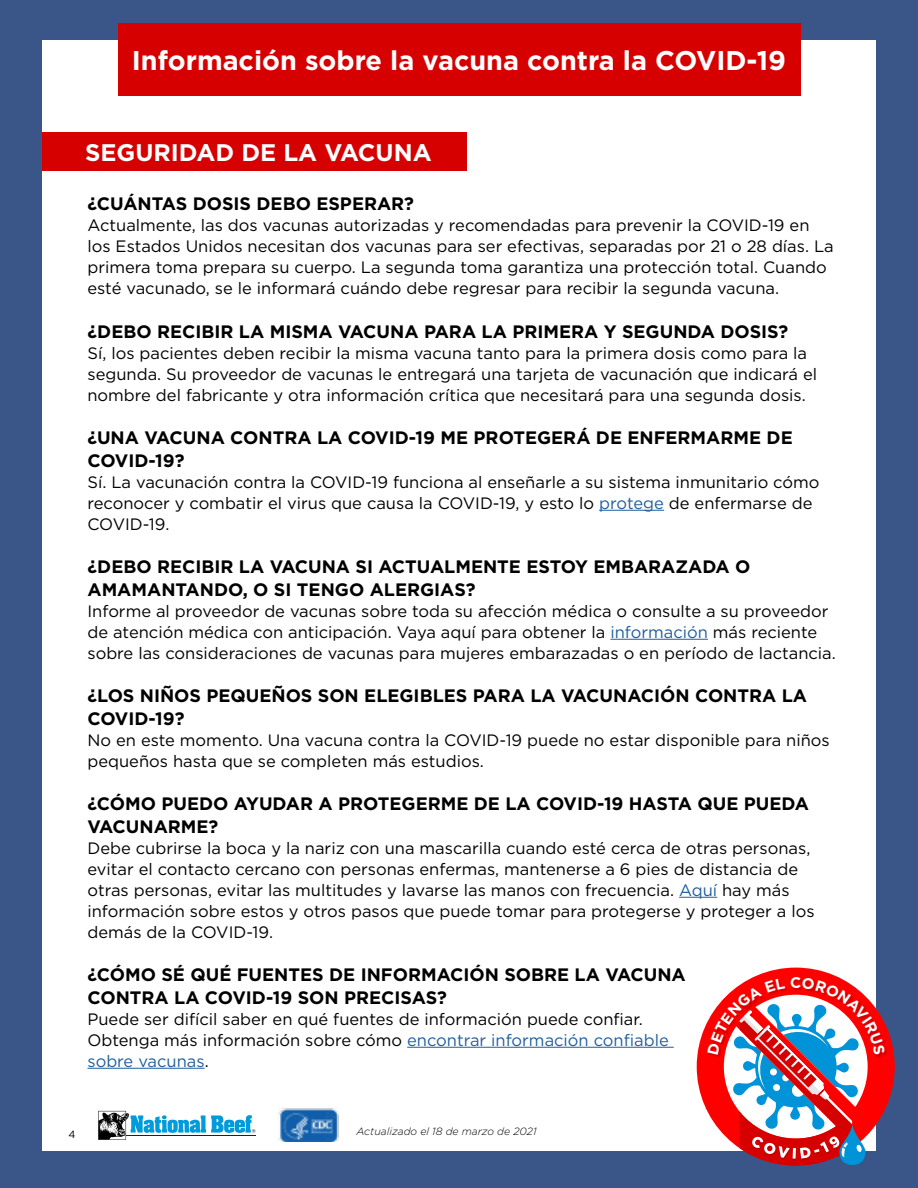
<style>
.page{position:relative;width:918px;height:1188px;background:#3a5588}
.page>*{position:absolute;margin:0;border:0;box-sizing:border-box;transform-origin:0 0}
.t1{font:700 27px "Gotham";color:#fff}
.t2{font:700 24px "Gotham";color:#fff}
.t3{font:700 18px/22.5px "Gotham";color:#000}
.t4{font:16.5px/21px "Gotham";color:#000}
.t5{font:italic 300 10.5px "Gotham";color:#000}
.t6{font:10.5px "Gotham";color:#000}
.s1{color:#215e9e}
</style>
<div class="page">
<div style="left:42px;top:40px;width:834px;height:1111px;background:#fff"></div>
<img style="left:277px;top:1108px;width:62px;height:33px">
<svg style="left:98px;top:1111px;width:157px;height:29px"></svg>
<div style="left:42px;top:132px;width:425px;height:39px;background:#d60000"></div>
<div style="left:118px;top:23px;width:682px;height:73px;background:#d60000"></div>
<hr style="left:599px;top:510px;width:65px;height:1px;background:#215e9e">
<hr style="left:610px;top:639px;width:98px;height:1px;background:#215e9e">
<hr style="left:679px;top:897px;width:38px;height:1px;background:#215e9e">
<hr style="left:407px;top:1047px;width:267px;height:1px;background:#215e9e">
<hr style="left:87px;top:1068px;width:118px;height:1px;background:#215e9e">
<svg style="left:697px;top:968px;width:198px;height:198px"></svg>
<h1 class="t1" style="left:132px;top:43px;width:656px">Información sobre la vacuna contra la COVID-19</h1>
<h2 class="t2" style="left:85px;top:137px;width:348px">SEGURIDAD DE LA VACUNA</h2>
<p class="t3" style="left:87px;top:192px;width:328px">¿CUÁNTAS DOSIS DEBO ESPERAR?</p>
<p class="t4" style="left:87px;top:214px;width:748px">Actualmente, las dos vacunas autorizadas y recomendadas para prevenir la COVID-19 en los Estados Unidos necesitan dos vacunas para ser efectivas, separadas por 21 o 28 días. La primera toma prepara su cuerpo. La segunda toma garantiza una protección total. Cuando esté vacunado, se le informará cuándo debe regresar para recibir la segunda vacuna.</p>
<p class="t3" style="left:87px;top:320px;width:702px">¿DEBO RECIBIR LA MISMA VACUNA PARA LA PRIMERA Y SEGUNDA DOSIS?</p>
<p class="t4" style="left:87px;top:342px;width:731px">Sí, los pacientes deben recibir la misma vacuna tanto para la primera dosis como para la segunda. Su proveedor de vacunas le entregará una tarjeta de vacunación que indicará el nombre del fabricante y otra información crítica que necesitará para una segunda dosis.</p>
<p class="t3" style="left:87px;top:426px;width:707px">¿UNA VACUNA CONTRA LA COVID-19 ME PROTEGERÁ DE ENFERMARME DE<br>COVID-19?</p>
<p class="t4" style="left:87px;top:471px;width:734px">Sí. La vacunación contra la COVID-19 funciona al enseñarle a su sistema inmunitario cómo reconocer y combatir el virus que causa la COVID-19, y esto lo <span class="s1">protege</span> de enfermarse de<br>COVID-19.</p>
<p class="t3" style="left:87px;top:555px;width:665px">¿DEBO RECIBIR LA VACUNA SI ACTUALMENTE ESTOY EMBARAZADA O<br>AMAMANTANDO, O SI TENGO ALERGIAS?</p>
<p class="t4" style="left:87px;top:600px;width:750px">Informe al proveedor de vacunas sobre toda su afección médica o consulte a su proveedor de atención médica con anticipación. Vaya aquí para obtener la <span class="s1">información</span> más reciente sobre las consideraciones de vacunas para mujeres embarazadas o en período de lactancia.</p>
<p class="t3" style="left:87px;top:684px;width:721px">¿LOS NIÑOS PEQUEÑOS SON ELEGIBLES PARA LA VACUNACIÓN CONTRA LA<br>COVID-19?</p>
<p class="t4" style="left:87px;top:729px;width:744px">No en este momento. Una vacuna contra la COVID-19 puede no estar disponible para niños pequeños hasta que se completen más estudios.</p>
<p class="t3" style="left:87px;top:792px;width:723px">¿CÓMO PUEDO AYUDAR A PROTEGERME DE LA COVID-19 HASTA QUE PUEDA<br>VACUNARME?</p>
<p class="t4" style="left:87px;top:837px;width:729px">Debe cubrirse la boca y la nariz con una mascarilla cuando esté cerca de otras personas, evitar el contacto cercano con personas enfermas, mantenerse a 6 pies de distancia de otras personas, evitar las multitudes y lavarse las manos con frecuencia. <span class="s1">Aquí</span> hay más información sobre estos y otros pasos que puede tomar para protegerse y proteger a los demás de la COVID-19.</p>
<p class="t3" style="left:87px;top:963px;width:600px">¿CÓMO SÉ QUÉ FUENTES DE INFORMACIÓN SOBRE LA VACUNA<br>CONTRA LA COVID-19 SON PRECISAS?</p>
<p class="t4" style="left:87px;top:1008px;width:583px">Puede ser difícil saber en qué fuentes de información puede confiar.<br>Obtenga más información sobre cómo <span class="s1">encontrar información confiable sobre vacunas</span>.</p>
<p class="t6" style="left:69px;top:1127px;width:9px">4</p>
<p class="t5" style="left:357px;top:1125px;width:182px">Actualizado el 18 de marzo de 2021</p>
</div>
